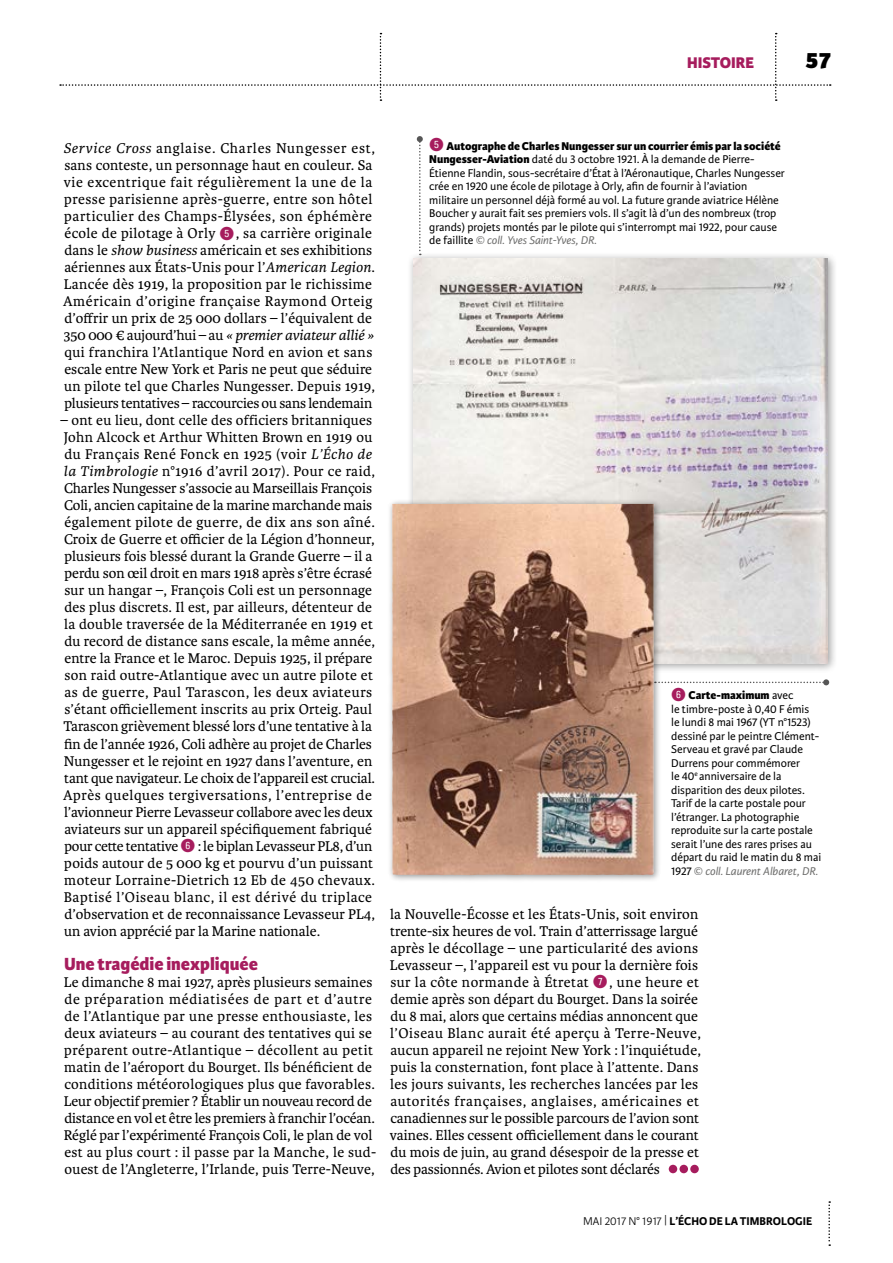
<style>
.page{position:relative;width:893px;height:1263px;background:#fff}
.page>*{position:absolute;margin:0;border:0;box-sizing:border-box;transform-origin:0 0}
.t1{font:800 24px "Karmina Sans";color:#000}
.t2{font:800 18.75px "Karmina Sans";color:#a61c5d}
.t3{font:800 16.5px "Karmina Sans";color:#a61c5d}
.t4{font:15px/17px "Karmina";letter-spacing:.01em;color:#000}
.t5{font:12px/13.5px "Karmina Sans";color:#000}
.t6{font:700 12px "Karmina Sans";color:#000}
.s1{font-style:italic}
.s2{font-family:"Fyra Numeric Circle Closed";font-size:18px;color:#a61c5d}
.s3{font-weight:800}
.s4{font-style:italic;color:#6f6f6e}
.s5{font-weight:300}
</style>
<div class="page">
<div style="left:408px;top:252px;width:429px;height:422px;background:#000;opacity:.4"></div>
<img style="left:414px;top:258px;width:414px;height:405px">
<div style="left:669px;top:1165px;width:8px;height:8px;background:#a61c5d;border-radius:50%"></div>
<div style="left:679px;top:1165px;width:9px;height:8px;background:#a61c5d;border-radius:50%"></div>
<div style="left:690px;top:1165px;width:9px;height:8px;background:#a61c5d;border-radius:50%"></div>
<svg style="left:661px;top:679px;width:168px;height:6px"></svg>
<svg style="left:417px;top:136px;width:6px;height:119px"></svg>
<div style="left:387px;top:499px;width:274px;height:384px;background:#000;opacity:.4"></div>
<img style="left:391px;top:504px;width:263px;height:371px">
<svg style="left:828px;top:1201px;width:2px;height:45px"></svg>
<svg style="left:60px;top:33px;width:771px;height:68px"></svg>
<p class="t3" style="left:687px;top:53px;width:68px">HISTOIRE</p>
<h1 class="t1" style="left:806px;top:46px;width:27px">57</h1>
<p class="t4" style="left:63px;top:140px;width:313px"><span class="s1">Service Cross</span> anglaise. Charles Nungesser est, sans conteste, un personnage haut en couleur. Sa vie excentrique fait régulièrement la une de la presse parisienne après-guerre, entre son hôtel particulier des Champs-Élysées, son éphémère école de pilotage à Orly <span class="s2">5</span>, sa carrière originale dans le <span class="s1">show business</span> américain et ses exhibitions aériennes aux États-Unis pour l’<span class="s1">American Legion</span>.<br>Lancée dès 1919, la proposition par le richissime Américain d’origine française Raymond Orteig d’offrir un prix de 25 000 dollars – l’équivalent de 350 000 € aujourd’hui – au <span class="s1">« premier aviateur allié » </span>qui franchira l’Atlantique Nord en avion et sans escale entre New York et Paris ne peut que séduire un pilote tel que Charles Nungesser. Depuis 1919, plusieurs tentatives – raccourcies ou sans lendemain</p>
<p class="t4" style="left:61px;top:412px;width:316px">– ont eu lieu, dont celle des officiers britanniques John Alcock et Arthur Whitten Brown en 1919 ou du Français René Fonck en 1925 (voir <span class="s1">L’Écho de la Timbrologie</span> n°1916 d’avril 2017). Pour ce raid, Charles Nungesser s’associe au Marseillais François Coli, ancien capitaine de la marine marchande mais également pilote de guerre, de dix ans son aîné.<br>Croix de Guerre et officier de la Légion d’honneur, plusieurs fois blessé durant la Grande Guerre – il a perdu son œil droit en mars 1918 après s’être écrasé sur un hangar –, François Coli est un personnage des plus discrets. Il est, par ailleurs, détenteur de la double traversée de la Méditerranée en 1919 et du record de distance sans escale, la même année, entre la France et le Maroc. Depuis 1925, il prépare son raid outre-Atlantique avec un autre pilote et as de guerre, Paul Tarascon, les deux aviateurs s’étant officiellement inscrits au prix Orteig. Paul Tarascon grièvement blessé lors d’une tentative à la fin de l’année 1926, Coli adhère au projet de Charles Nungesser et le rejoint en 1927 dans l’aventure, en tant que navigateur. Le choix de l’appareil est crucial.<br>Après quelques tergiversations, l’entreprise de l’avionneur Pierre Levasseur collabore avec les deux aviateurs sur un appareil spécifiquement fabriqué pour cette tentative <span class="s2">6</span> : le biplan Levasseur PL8, d’un poids autour de 5 000 kg et pourvu d’un puissant moteur Lorraine-Dietrich 12 Eb de 450 chevaux.<br>Baptisé l’Oiseau blanc, il est dérivé du triplace d’observation et de reconnaissance Levasseur PL4, un avion apprécié par la Marine nationale.</p>
<p class="t2" style="left:64px;top:952px;width:195px">Une tragédie inexpliquée</p>
<p class="t4" style="left:64px;top:973px;width:314px">Le dimanche 8 mai 1927, après plusieurs semaines de préparation médiatisées de part et d’autre de l’Atlantique par une presse enthousiaste, les deux aviateurs – au courant des tentatives qui se préparent outre-Atlantique – décollent au petit matin de l’aéroport du Bourget. Ils bénéficient de conditions météorologiques plus que favorables.<br>Leur objectif premier ? Établir un nouveau record de distance en vol et être les premiers à franchir l’océan.<br>Réglé par l’expérimenté François Coli, le plan de vol est au plus court : il passe par la Manche, le sud&shy;ouest de l’Angleterre, l’Irlande, puis Terre-Neuve,</p>
<p class="t5" style="left:429px;top:139px;width:357px"><span class="s2">5</span> <span class="s3">Autographe de Charles Nungesser sur un courrier émis par la société Nungesser-Aviation</span> daté du 3 octobre 1921. À la demande de Pierre-Étienne Flandin, sous-secrétaire d’État à l’Aéronautique, Charles Nungesser crée en 1920 une école de pilotage à Orly, afin de fournir à l’aviation militaire un personnel déjà formé au vol. La future grande aviatrice Hélène Boucher y aurait fait ses premiers vols. Il s’agit là d’un des nombreux (trop grands) projets montés par le pilote qui s’interrompt mai 1922, pour cause de faillite <span class="s4">© coll. Yves Saint-Yves, DR.</span></p>
<p class="t5" style="left:671px;top:689px;width:152px"><span class="s2">6</span> <span class="s3">Carte-maximum</span> avec<br>le timbre-poste à 0,40 F émis<br>le lundi 8 mai 1967 (YT n°1523) dessiné par le peintre Clément-<br>Serveau et gravé par Claude<br>Durrens pour commémorer<br>le 40<sup>e</sup> anniversaire de la disparition des deux pilotes.<br>Tarif de la carte postale pour l’étranger. La photographie reproduite sur la carte postale serait l’une des rares prises au départ du raid le matin du 8 mai<br>1927 <span class="s4">© coll. Laurent Albaret, DR.</span></p>
<p class="t4" style="left:390px;top:905px;width:313px">la Nouvelle-Écosse et les États-Unis, soit environ trente-six heures de vol. Train d’atterrissage largué après le décollage – une particularité des avions Levasseur –, l’appareil est vu pour la dernière fois sur la côte normande à Étretat <span class="s2">7</span>, une heure et demie après son départ du Bourget. Dans la soirée du 8 mai, alors que certains médias annoncent que l’Oiseau Blanc aurait été aperçu à Terre-Neuve, aucun appareil ne rejoint New York : l’inquiétude, puis la consternation, font place à l’attente. Dans les jours suivants, les recherches lancées par les autorités françaises, anglaises, américaines et canadiennes sur le possible parcours de l’avion sont vaines. Elles cessent officiellement dans le courant du mois de juin, au grand désespoir de la presse et des passionnés. Avion et pilotes sont déclarés</p>
<p class="t6" style="left:583px;top:1214px;width:231px"><span class="s5">MAI 2017 N° 1917 |</span> L’ÉCHO DE LA TIMBROLOGIE</p>
</div>
